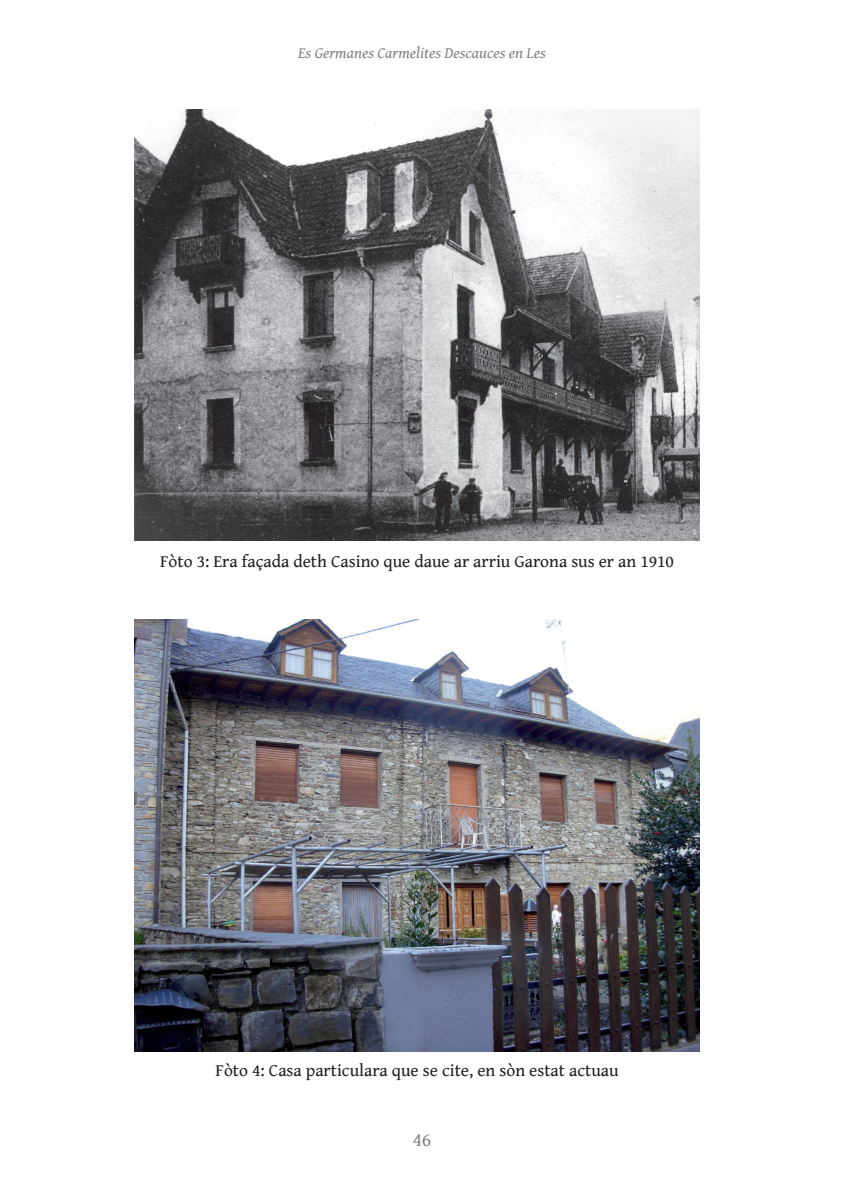
<style>
.page{position:relative;width:844px;height:1191px;background:#fff}
.page>*{position:absolute;margin:0;border:0;box-sizing:border-box;transform-origin:0 0}
.t1{font:19.25px "Gentium Book Basic";color:#808285}
.t2{font:17.5px "Gentium Book Basic";color:#231f20}
.t3{font:italic 15.75px "Gentium Book Basic";color:#808285}
</style>
<div class="page">
<img style="left:134px;top:109px;width:565px;height:432px">
<img style="left:134px;top:619px;width:565px;height:432px">
<p class="t3" style="left:298px;top:42px;width:249px">Es Germanes Carmelites Descauces en Les</p>
<p class="t2" style="left:160px;top:548px;width:515px">Fòto 3: Era façada deth Casino que daue ar arriu Garona sus er an 1910</p>
<p class="t2" style="left:215px;top:1057px;width:404px">Fòto 4: Casa particulara que se cite, en sòn estat actuau</p>
<p class="t1" style="left:412px;top:1125px;width:20px">46</p>
</div>
